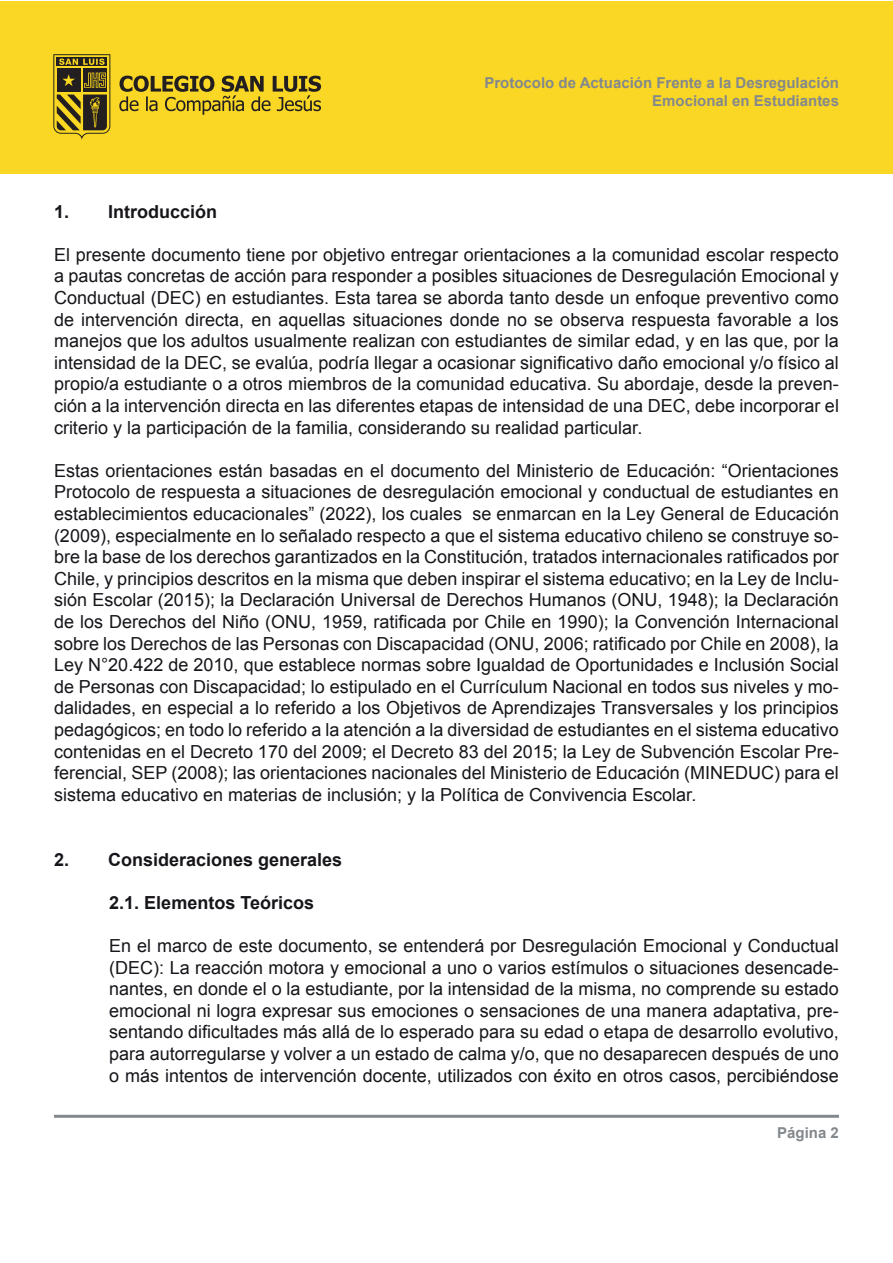
<style>
.page{position:relative;width:893px;height:1263px;background:#fff}
.page>*{position:absolute;margin:0;border:0;box-sizing:border-box;transform-origin:0 0}
.t1{font:18px/21.6px "Arial";color:#17151a;text-align:justify}
.t2{font:700 18px "Arial";color:#17151a}
.t3{font:700 15px/18px "Arial";color:#83888d;text-align:right}
</style>
<div class="page">
<div style="left:0;top:1px;width:893px;height:173px;background:#fad725"></div>
<svg style="left:53px;top:54px;width:57px;height:86px"></svg>
<svg style="left:119px;top:76px;width:202px;height:39px"></svg>
<hr style="left:54px;top:1115px;width:785px;height:3px;background:#83888d">
<p class="t3" style="left:484px;top:74px;width:356px">Protocolo de Actuación Frente a la Desregulación<br>Emocional en Estudiantes</p>
<p class="t2" style="left:54px;top:199px;width:165px">1. Introducción</p>
<p class="t1" style="left:54px;top:244px;width:786px">El presente documento tiene por objetivo entregar orientaciones a la comunidad escolar respecto a pautas concretas de acción para responder a posibles situaciones de Desregulación Emocional y Conductual (DEC) en estudiantes. Esta tarea se aborda tanto desde un enfoque preventivo como de intervención directa, en aquellas situaciones donde no se observa respuesta favorable a los manejos que los adultos usualmente realizan con estudiantes de similar edad, y en las que, por la intensidad de la DEC, se evalúa, podría llegar a ocasionar significativo daño emocional y/o físico al propio/a estudiante o a otros miembros de la comunidad educativa. Su abordaje, desde la preven&shy;ción a la intervención directa en las diferentes etapas de intensidad de una DEC, debe incorporar el criterio y la participación de la familia, considerando su realidad particular.</p>
<p class="t1" style="left:54px;top:460px;width:786px">Estas orientaciones están basadas en el documento del Ministerio de Educación: “Orientaciones Protocolo de respuesta a situaciones de desregulación emocional y conductual de estudiantes en establecimientos educacionales” (2022), los cuales se enmarcan en la Ley General de Educación (2009), especialmente en lo señalado respecto a que el sistema educativo chileno se construye so&shy;bre la base de los derechos garantizados en la Constitución, tratados internacionales ratificados por Chile, y principios descritos en la misma que deben inspirar el sistema educativo; en la Ley de Inclu&shy;sión Escolar (2015); la Declaración Universal de Derechos Humanos (ONU, 1948); la Declaración de los Derechos del Niño (ONU, 1959, ratificada por Chile en 1990); la Convención Internacional sobre los Derechos de las Personas con Discapacidad (ONU, 2006; ratificado por Chile en 2008), la Ley N°20.422 de 2010, que establece normas sobre Igualdad de Oportunidades e Inclusión Social de Personas con Discapacidad; lo estipulado en el Currículum Nacional en todos sus niveles y mo&shy;dalidades, en especial a lo referido a los Objetivos de Aprendizajes Transversales y los principios pedagógicos; en todo lo referido a la atención a la diversidad de estudiantes en el sistema educativo contenidas en el Decreto 170 del 2009; el Decreto 83 del 2015; la Ley de Subvención Escolar Pre&shy;ferencial, SEP (2008); las orientaciones nacionales del Ministerio de Educación (MINEDUC) para el sistema educativo en materias de inclusión; y la Política de Convivencia Escolar.</p>
<p class="t2" style="left:54px;top:847px;width:290px">2. Consideraciones generales</p>
<p class="t2" style="left:109px;top:891px;width:206px">2.1. Elementos Teóricos</p>
<p class="t1" style="left:109px;top:935px;width:731px">En el marco de este documento, se entenderá por Desregulación Emocional y Conductual (DEC): La reacción motora y emocional a uno o varios estímulos o situaciones desencade&shy;nantes, en donde el o la estudiante, por la intensidad de la misma, no comprende su estado emocional ni logra expresar sus emociones o sensaciones de una manera adaptativa, pre&shy;sentando dificultades más allá de lo esperado para su edad o etapa de desarrollo evolutivo, para autorregularse y volver a un estado de calma y/o, que no desaparecen después de uno o más intentos de intervención docente, utilizados con éxito en otros casos, percibiéndose</p>
<p class="t3" style="left:777px;top:1124px;width:63px">Página 2</p>
</div>
